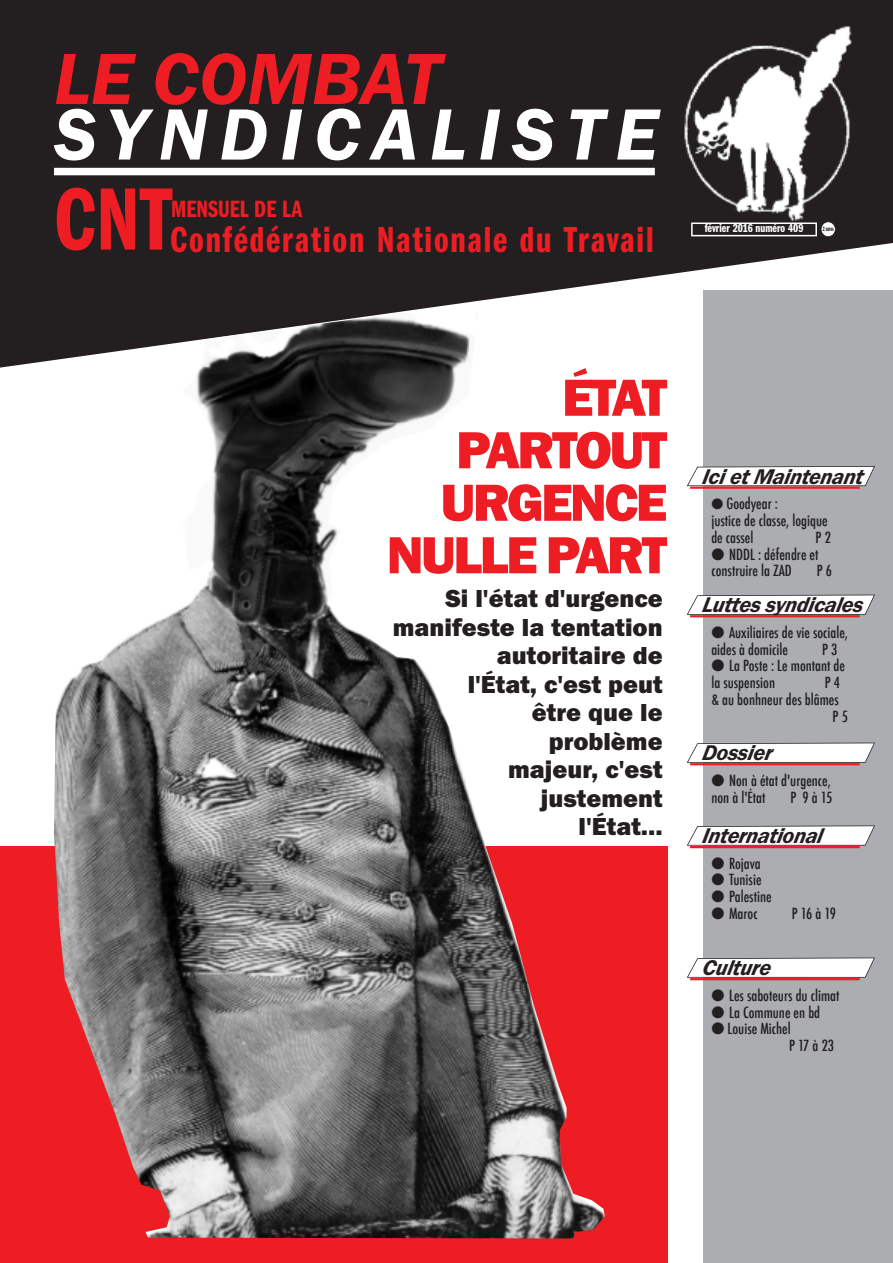
<style>
.page{position:relative;width:893px;height:1263px;background:#fff}
.page>*{position:absolute;margin:0;border:0;box-sizing:border-box;transform-origin:0 0}
.t1{font:600 extra-condensed 91.5px "Franklin Gothic Itc T";color:#ee1d23}
.t2{font:italic 600 75px "Franklin Gothic Itc T";letter-spacing:.16em;color:#fff}
.t3{font:italic 600 75px "Franklin Gothic Itc T";color:#ee1d23}
.t4{font:800 54px/52.5px "Franklin Gothic Itc T";letter-spacing:-.05em;color:#ee1d23;text-align:right}
.t5{font:600 extra-condensed 37.5px "Franklin Gothic Itc T";letter-spacing:.05em;color:#ee1d23}
.t6{font:800 25.5px/28.5px "Franklin Gothic Itc T";color:#231f20;text-align:right}
.t7{font:600 extra-condensed 24.45px "Franklin Gothic Itc T";color:#ee1d23}
.t8{font:italic 600 22.05px "Franklin Gothic Itc T";letter-spacing:-.015em;color:#231f20}
.t9{font:500 condensed 15px/16.8px "Futura";color:#231f20}
.t10{font:600 extra-condensed 12px "Franklin Gothic Itc T";color:#fff}
.t11{font:600 extra-condensed 6.75px "Franklin Gothic Itc T";color:#231f20;scale:.67 1}
</style>
<div class="page">
<div style="left:0;top:846px;width:667px;height:417px;background:#ee1d23"></div>
<svg style="left:0;top:0;width:893px;height:368px;background:#343031"></svg>
<div style="left:703px;top:291px;width:190px;height:972px;background:#acadb1"></div>
<img style="left:677px;top:23px;width:182px;height:202px">
<div style="left:693px;top:224px;width:122px;height:11px;background:#231f20"></div>
<div style="left:691px;top:222px;width:126px;height:14px;border:2px solid #fff"></div>
<div style="left:821px;top:222px;width:14px;height:15px;background:#fff;border-radius:50%"></div>
<div style="left:821px;top:221px;width:15px;height:16px;border:2px solid #231f20;border-radius:50%"></div>
<div style="left:54px;top:168px;width:601px;height:7px;background:#fff"></div>
<svg style="left:687px;top:466px;width:188px;height:20px;background:#ebebeb"></svg>
<hr style="left:690px;top:486px;width:170px;height:3px;background:#ee1d23">
<svg style="left:687px;top:595px;width:188px;height:20px;background:#ebebeb"></svg>
<hr style="left:690px;top:615px;width:170px;height:2px;background:#ee1d23">
<svg style="left:687px;top:743px;width:188px;height:20px;background:#ebebeb"></svg>
<hr style="left:690px;top:763px;width:170px;height:2px;background:#ee1d23">
<svg style="left:687px;top:825px;width:188px;height:21px;background:#e8e7e8"></svg>
<hr style="left:690px;top:846px;width:170px;height:2px;background:#ee1d23">
<svg style="left:687px;top:957px;width:188px;height:21px;background:#e8e7e8"></svg>
<hr style="left:690px;top:978px;width:170px;height:2px;background:#ee1d23">
<img style="left:54px;top:314px;width:551px;height:924px">
<h2 class="t3" style="left:54px;top:34px;width:388px">LE COMBAT</h2>
<h2 class="t2" style="left:54px;top:90px;width:606px">SYNDICALISTE</h2>
<h1 class="t1" style="left:54px;top:164px;width:120px">CNT</h1>
<h3 class="t7" style="left:171px;top:194px;width:133px">MENSUEL DE LA</h3>
<h3 class="t5" style="left:170px;top:217px;width:485px">Confédération Nationale du Travail</h3>
<p class="t10" style="left:705px;top:221px;width:100px">février 2016 numéro 409</p>
<p class="t11" style="left:823px;top:224px;width:18px">2 euros</p>
<h3 class="t4" style="left:387px;top:371px;width:282px">ÉTAT<br>PARTOUT<br>URGENCE<br>NULLE PART</h3>
<h3 class="t6" style="left:393px;top:584px;width:271px">Si l'état d'urgence manifeste la tentation autoritaire de<br>l'État, c'est peut<br>être que le<br>problème<br>majeur, c'est justement<br>l'État...</h3>
<h3 class="t8" style="left:701px;top:463px;width:162px">Ici et Maintenant</h3>
<p class="t9" style="left:711px;top:495px;width:118px">● Goodyear :<br>justice de classe, logique de cassel</p>
<p class="t9" style="left:816px;top:529px;width:17px">P2</p>
<p class="t9" style="left:711px;top:545px;width:109px">● NDDL : défendre et construire la ZAD</p>
<p class="t9" style="left:817px;top:562px;width:17px">P6</p>
<h3 class="t8" style="left:701px;top:592px;width:162px">Luttes syndicales</h3>
<p class="t9" style="left:711px;top:624px;width:138px">● Auxiliaires de vie sociale, aides à domicile</p>
<p class="t9" style="left:822px;top:640px;width:17px">P3</p>
<p class="t9" style="left:711px;top:657px;width:135px">● La Poste : Le montant de la suspension</p>
<p class="t9" style="left:825px;top:674px;width:17px">P4</p>
<p class="t9" style="left:711px;top:691px;width:129px">&amp; au bonhneur des blâmes</p>
<p class="t9" style="left:833px;top:708px;width:17px">P5</p>
<h3 class="t8" style="left:701px;top:740px;width:75px">Dossier</h3>
<p class="t9" style="left:711px;top:772px;width:121px">● Non à état d'urgence, non à l'état</p>
<p class="t9" style="left:790px;top:788px;width:43px">P 9à15</p>
<h3 class="t8" style="left:701px;top:822px;width:122px">International</h3>
<p class="t9" style="left:711px;top:854px;width:51px">● Rojava</p>
<p class="t9" style="left:711px;top:871px;width:52px">● Tunisie</p>
<p class="t9" style="left:711px;top:888px;width:62px">● Palestine</p>
<p class="t9" style="left:711px;top:905px;width:48px">● Maroc</p>
<p class="t9" style="left:792px;top:905px;width:46px">P16à19</p>
<h3 class="t8" style="left:701px;top:954px;width:73px">Culture</h3>
<p class="t9" style="left:711px;top:987px;width:130px">● Les saboteurs du climat</p>
<p class="t9" style="left:711px;top:1003px;width:110px">● La commune en bd</p>
<p class="t9" style="left:789px;top:1020px;width:47px;text-indent:-78px">● Louise Michel<br>P17à23</p>
</div>
